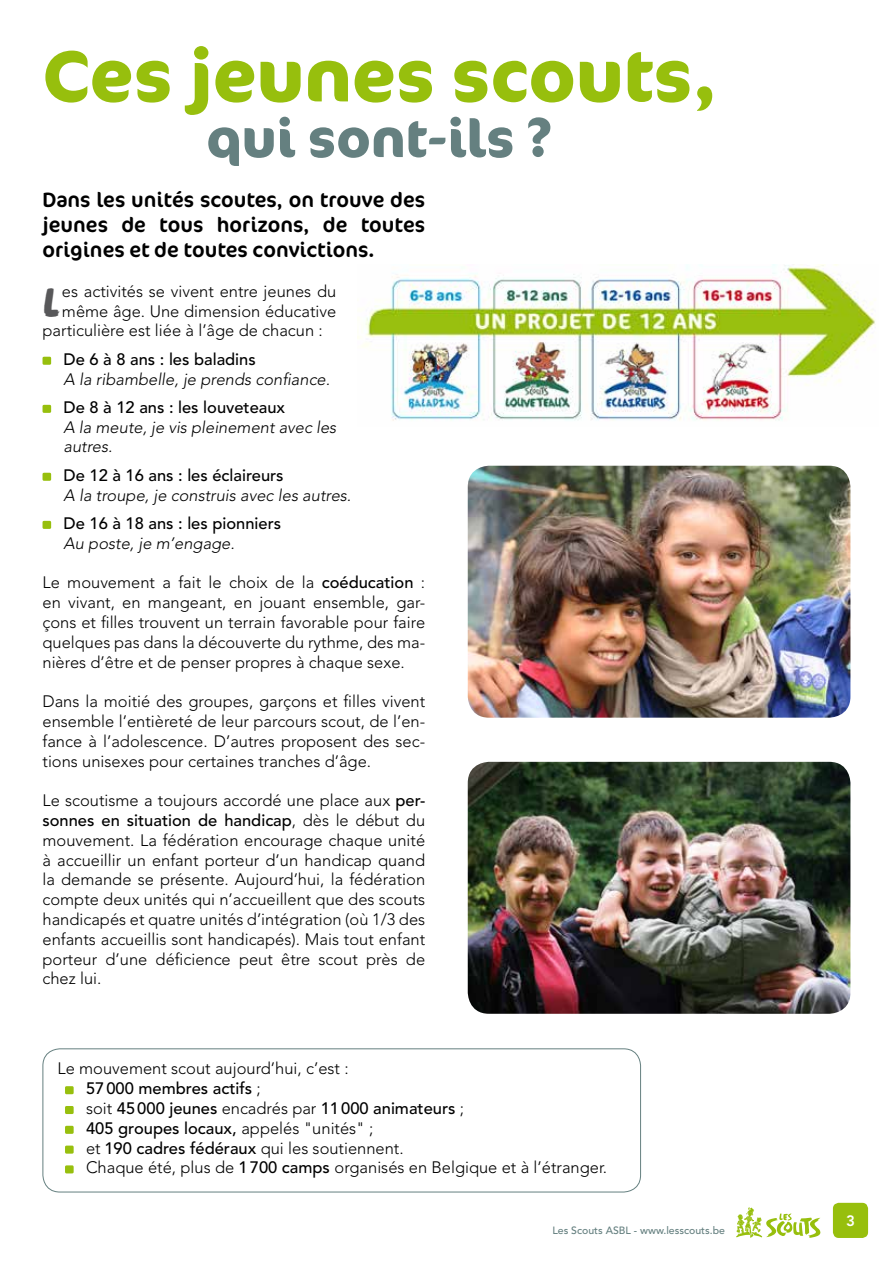
<style>
.page{position:relative;width:893px;height:1263px;background:#fff}
.page>*{position:absolute;margin:0;border:0;box-sizing:border-box;transform-origin:0 0}
.t1{font:700 72px "Cocon OT";color:#97bf0d}
.t2{font:700 52.5px "Cocon OT";color:#658080}
.t3{font:44.55px "House Gen Col Housepaint";color:#58585a}
.t4{font:21px/25.2px "Cocon OT";color:#000;text-align:justify}
.t5{font:300 16.5px/19.8px "Avenir LT Std";color:#000;text-align:justify}
.t6{font:italic 300 16.5px/19.8px "Avenir LT Std";color:#000}
.t7{font:500 16.5px "Avenir LT Std";color:#000}
.t8{font:800 15px "Avenir LT Std";color:#fff}
.t9{font:500 10.5px "Avenir LT Std";color:#658080}
.s1{font-weight:500}
</style>
<div class="page">
<div style="left:833px;top:1203px;width:35px;height:35px;background:#97bf0d;border-radius:6px"></div>
<svg style="left:736px;top:1207px;width:85px;height:31px"></svg>
<div style="left:43px;top:357px;width:8px;height:8px;background:#97bf0d;border-radius:2px"></div>
<div style="left:43px;top:405px;width:8px;height:8px;background:#97bf0d;border-radius:2px"></div>
<div style="left:43px;top:473px;width:8px;height:8px;background:#97bf0d;border-radius:2px"></div>
<div style="left:43px;top:521px;width:8px;height:8px;background:#97bf0d;border-radius:2px"></div>
<div style="left:65px;top:1086px;width:9px;height:8px;background:#97bf0d;border-radius:2px"></div>
<div style="left:65px;top:1106px;width:9px;height:8px;background:#97bf0d;border-radius:2px"></div>
<div style="left:65px;top:1126px;width:9px;height:8px;background:#97bf0d;border-radius:2px"></div>
<div style="left:65px;top:1145px;width:9px;height:9px;background:#97bf0d;border-radius:2px"></div>
<div style="left:65px;top:1165px;width:9px;height:8px;background:#97bf0d;border-radius:2px"></div>
<div style="left:43px;top:1048px;width:598px;height:144px;border:1px solid #658080;border-radius:17px"></div>
<img style="left:468px;top:466px;width:382px;height:252px">
<img style="left:468px;top:762px;width:382px;height:252px">
<img style="left:358px;top:265px;width:518px;height:156px">
<h1 class="t1" style="left:43px;top:33px;width:676px">Ces jeunes scouts,</h1>
<h2 class="t2" style="left:206px;top:107px;width:348px">qui sont-ils ?</h2>
<p class="t4" style="left:43px;top:187px;width:384px">Dans les unités scoutes, on trouve des jeunes de tous horizons, de toutes origines et de toutes convictions.</p>
<h3 class="t3" style="left:43px;top:270px;width:21px">L</h3>
<p class="t5" style="left:62px;top:281px;width:276px">es activités se vivent entre jeunes du</p>
<p class="t5" style="left:62px;top:301px;width:276px">même âge. Une dimension éducative</p>
<p class="t5" style="left:43px;top:321px;width:282px">particulière est liée à l’âge de chacun :</p>
<p class="t7" style="left:64px;top:349px;width:194px">De 6 à 8 ans : les baladins</p>
<p class="t6" style="left:64px;top:369px;width:268px">A la ribambelle, je prends confiance.</p>
<p class="t7" style="left:64px;top:398px;width:223px">De 8 à 12 ans : les louveteaux</p>
<p class="t6" style="left:64px;top:417px;width:274px">A la meute, je vis pleinement avec les autres.</p>
<p class="t7" style="left:64px;top:465px;width:222px">De 12 à 16 ans : les éclaireurs</p>
<p class="t6" style="left:64px;top:485px;width:289px">A la troupe, je construis avec les autres.</p>
<p class="t7" style="left:64px;top:514px;width:219px">De 16 à 18 ans : les pionniers</p>
<p class="t6" style="left:64px;top:533px;width:173px">Au poste, je m’engage.</p>
<p class="t5" style="left:43px;top:573px;width:384px">Le mouvement a fait le choix de la <span class="s1">coéducation</span> : en vivant, en mangeant, en jouant ensemble, gar&shy;çons et filles trouvent un terrain favorable pour faire quelques pas dans la découverte du rythme, des ma&shy;nières d’être et de penser propres à chaque sexe.</p>
<p class="t5" style="left:43px;top:692px;width:384px">Dans la moitié des groupes, garçons et filles vivent ensemble l’entièreté de leur parcours scout, de l’en&shy;fance à l’adolescence. D’autres proposent des sec&shy;tions unisexes pour certaines tranches d’âge.</p>
<p class="t5" style="left:43px;top:791px;width:384px">Le scoutisme a toujours accordé une place aux <span class="s1">per&shy;sonnes en situation de handicap</span>, dès le début du mouvement. La fédération encourage chaque unité à accueillir un enfant porteur d’un handicap quand la demande se présente. Aujourd’hui, la fédération compte deux unités qui n’accueillent que des scouts handicapés et quatre unités d’intégration (où 1/3 des enfants accueillis sont handicapés). Mais tout enfant porteur d’une déficience peut être scout près de chez lui.</p>
<p class="t5" style="left:86px;top:1059px;width:523px;text-align:left;text-indent:-28px">Le mouvement scout aujourd’hui, c’est :<br><span class="s1">57000 membres actifs</span> ;<br>soit <span class="s1">45000 jeunes</span> encadrés par <span class="s1">11000 animateurs</span> ;<br><span class="s1">405 groupes locaux,</span> appelés "unités" ;<br>et <span class="s1">190 cadres fédéraux</span> qui les soutiennent.<br>Chaque été, plus de <span class="s1">1700 camps</span> organisés en Belgique et à l’étranger.</p>
<p class="t9" style="left:552px;top:1224px;width:174px">Les Scouts ASBL - www.lesscouts.be</p>
<p class="t8" style="left:846px;top:1212px;width:10px">3</p>
</div>
